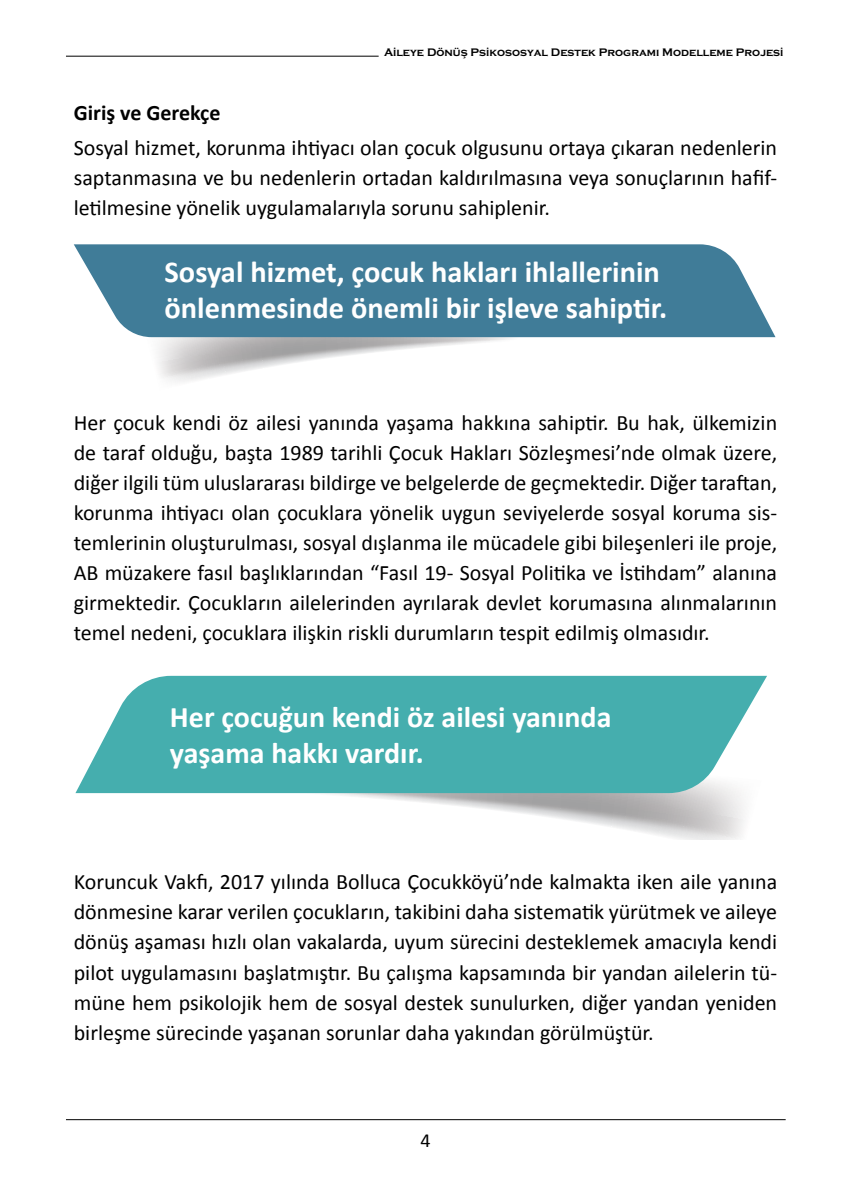
<style>
.page{position:relative;width:851px;height:1191px;background:#fff}
.page>*{position:absolute;margin:0;border:0;box-sizing:border-box;transform-origin:0 0}
.t1{font:700 30.4px/36.6px "Calibri";color:#fff}
.t2{font:700 30px/36px "Calibri";color:#fff}
.t3{font:22px/30px "Calibri";color:#000;text-align:justify}
.t4{font:700 22px "Calibri";color:#000}
.t5{font:20px "Calibri";color:#000}
.t6{font:700 11.4px "Copperplate";color:#000}
</style>
<div class="page">
<hr style="left:66px;top:1119px;width:719px;height:1px;background:#000">
<hr style="left:66px;top:56px;width:312px;height:1px;background:#000">
<svg style="left:148px;top:337px;width:374px;height:45px"></svg>
<svg style="left:74px;top:244px;width:701px;height:93px;background:#4f86a0"></svg>
<svg style="left:284px;top:793px;width:460px;height:46px"></svg>
<svg style="left:75px;top:676px;width:692px;height:117px;background:#57b5b5"></svg>
<p class="t6" style="left:384px;top:46px;width:401px">Aileye Dönüş Psikososyal Destek Programı Modelleme Projesi</p>
<p class="t4" style="left:74px;top:98px;width:148px">Giriş ve Gerekçe</p>
<p class="t3" style="left:74px;top:133px;width:704px">Sosyal hizmet, korunma ihtiyacı olan çocuk olgusunu ortaya çıkaran nedenlerin saptanmasına ve bu nedenlerin ortadan kaldırılmasına veya sonuçlarının hafif&shy;letilmesine yönelik uygulamalarıyla sorunu sahiplenir.</p>
<h1 class="t1" style="left:164px;top:253px;width:504px">Sosyal hizmet, çocuk hakları ihlallerinin önlenmesinde önemli bir işleve sahiptir.</h1>
<p class="t3" style="left:74px;top:407px;width:705px">Her çocuk kendi öz ailesi yanında yaşama hakkına sahiptir. Bu hak, ülkemizin de taraf olduğu, başta 1989 tarihli Çocuk Hakları Sözleşmesi’nde olmak üzere, diğer ilgili tüm uluslararası bildirge ve belgelerde de geçmektedir. Diğer taraftan, korunma ihtiyacı olan çocuklara yönelik uygun seviyelerde sosyal koruma sis&shy;temlerinin oluşturulması, sosyal dışlanma ile mücadele gibi bileşenleri ile proje, AB müzakere fasıl başlıklarından “Fasıl 19- Sosyal Politika ve İstihdam” alanına girmektedir. Çocukların ailelerinden ayrılarak devlet korumasına alınmalarının temel nedeni, çocuklara ilişkin riskli durumların tespit edilmiş olmasıdır.</p>
<h2 class="t2" style="left:170px;top:699px;width:443px">Her çocuğun kendi öz ailesi yanında yaşama hakkı vardır.</h2>
<p class="t3" style="left:74px;top:867px;width:704px">Koruncuk Vakfı, 2017 yılında Bolluca Çocukköyü’nde kalmakta iken aile yanına dönmesine karar verilen çocukların, takibini daha sistematik yürütmek ve aileye dönüş aşaması hızlı olan vakalarda, uyum sürecini desteklemek amacıyla kendi pilot uygulamasını başlatmıştır. Bu çalışma kapsamında bir yandan ailelerin tü&shy;müne hem psikolojik hem de sosyal destek sunulurken, diğer yandan yeniden birleşme sürecinde yaşanan sorunlar daha yakından görülmüştür.</p>
<p class="t5" style="left:420px;top:1128px;width:12px">4</p>
</div>
